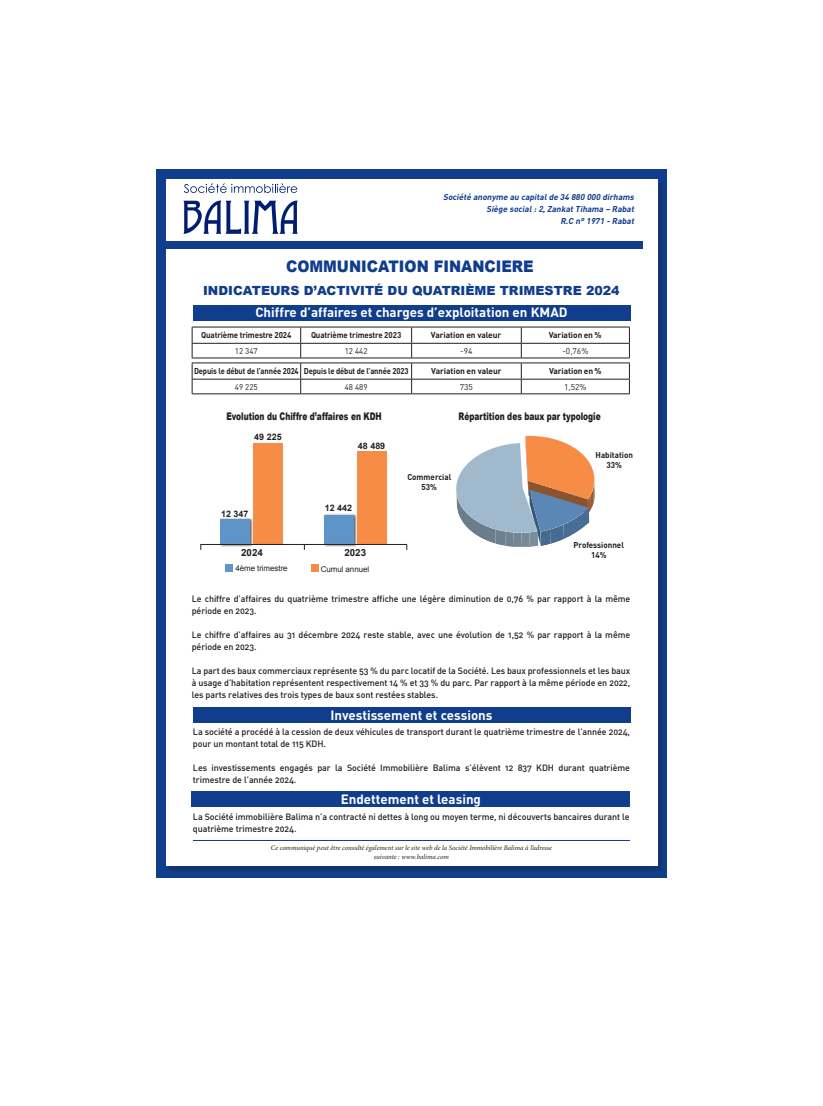
<style>
.page{position:relative;width:823px;height:1106px;background:#fff}
.page>*{position:absolute;margin:0;border:0;box-sizing:border-box;transform-origin:0 0}
.t1{font:900 16px "Arial";color:#103d8c;scale:.91 1}
.t2{font:700 13.3px "DIN";color:#fff}
.t3{font:900 12.6px "Arial";color:#103d8c}
.t4{font:900 10.5px "Arial";color:#231f20;scale:.71 1}
.t5{font:700 9.8px "Arial";color:#231f20}
.t6{font:9px/12px "DIN Medium Alternate";letter-spacing:-.01em;color:#231f20}
.t7{font:700 8.9px "Arial";color:#231f20}
.t8{font:italic 700 8.4px "DIN";color:#103d8c}
.Table_Paragraph{font:700 8.4px "DIN";letter-spacing:-.015em;color:#231f20}
.Table_Paragraph-2{font:700 8.4px "DIN";letter-spacing:-.015em;color:#231f20;scale:.9 1}
.Table_Paragraph-3{font:700 8.4px "DIN";letter-spacing:-.015em;color:#231f20;scale:.94 1}
.Table_Paragraph-4{font:700 8.4px/10.1px "DIN";letter-spacing:-.015em;color:#231f20;text-align:center;scale:.95 1}
.Table_Paragraph-5{font:8.4px "DIN";color:#231f20;scale:.95 1}
.Table_Paragraph-6{font:8.4px "DIN";color:#231f20}
.t9{font:8px "Arial";letter-spacing:-.01em;color:#231f20}
.t10{font:italic 7px "Minion Pro";letter-spacing:-.01em;color:#231f20}
</style>
<div class="page">
<div style="left:156px;top:169px;width:510px;height:708px;background:#103d8c"></div>
<div style="left:168px;top:181px;width:495px;height:691px;background:#231f20;opacity:.29"></div>
<div style="left:166px;top:179px;width:491px;height:686px;background:#fff"></div>
<svg style="left:183px;top:201px;width:114px;height:33px"></svg>
<svg style="left:184px;top:183px;width:113px;height:10px"></svg>
<div style="left:166px;top:241px;width:476px;height:8px;background:#103d8c"></div>
<div style="left:193px;top:305px;width:436px;height:16px;background:#103d8c"></div>
<div style="left:192px;top:791px;width:437px;height:16px;background:#103d8c"></div>
<div style="left:193px;top:707px;width:436px;height:16px;background:#103d8c"></div>
<hr style="left:192px;top:327px;width:108px;height:1px;background:#231f20">
<hr style="left:300px;top:327px;width:111px;height:1px;background:#231f20">
<hr style="left:411px;top:327px;width:110px;height:1px;background:#231f20">
<hr style="left:521px;top:327px;width:108px;height:1px;background:#231f20">
<svg style="left:192px;top:327px;width:1px;height:30px"></svg>
<hr style="left:192px;top:343px;width:108px;height:1px;background:#231f20">
<hr style="left:192px;top:357px;width:108px;height:1px;background:#231f20">
<svg style="left:300px;top:327px;width:1px;height:30px"></svg>
<hr style="left:300px;top:343px;width:111px;height:1px;background:#231f20">
<hr style="left:411px;top:343px;width:110px;height:1px;background:#231f20">
<hr style="left:521px;top:343px;width:108px;height:1px;background:#231f20">
<svg style="left:411px;top:327px;width:1px;height:30px"></svg>
<svg style="left:520px;top:327px;width:1px;height:30px"></svg>
<svg style="left:628px;top:327px;width:1px;height:30px"></svg>
<hr style="left:300px;top:357px;width:111px;height:1px;background:#231f20">
<hr style="left:411px;top:357px;width:110px;height:1px;background:#231f20">
<hr style="left:521px;top:357px;width:108px;height:1px;background:#231f20">
<hr style="left:192px;top:362px;width:108px;height:1px;background:#231f20">
<hr style="left:300px;top:362px;width:111px;height:1px;background:#231f20">
<hr style="left:411px;top:362px;width:110px;height:1px;background:#231f20">
<hr style="left:521px;top:362px;width:108px;height:1px;background:#231f20">
<svg style="left:192px;top:363px;width:1px;height:30px"></svg>
<hr style="left:192px;top:379px;width:108px;height:1px;background:#231f20">
<hr style="left:192px;top:393px;width:108px;height:1px;background:#231f20">
<svg style="left:300px;top:363px;width:1px;height:30px"></svg>
<hr style="left:300px;top:379px;width:111px;height:1px;background:#231f20">
<hr style="left:411px;top:379px;width:110px;height:1px;background:#231f20">
<hr style="left:521px;top:379px;width:108px;height:1px;background:#231f20">
<svg style="left:411px;top:363px;width:1px;height:30px"></svg>
<svg style="left:520px;top:363px;width:1px;height:30px"></svg>
<svg style="left:628px;top:363px;width:1px;height:30px"></svg>
<hr style="left:300px;top:393px;width:111px;height:1px;background:#231f20">
<hr style="left:411px;top:393px;width:110px;height:1px;background:#231f20">
<hr style="left:521px;top:393px;width:108px;height:1px;background:#231f20">
<hr style="left:193px;top:840px;width:436px;height:1px;background:#103d8c">
<div style="left:310px;top:564px;width:8px;height:8px;background:#f68c45"></div>
<div style="left:225px;top:564px;width:8px;height:7px;background:#5f94c9"></div>
<div style="left:253px;top:443px;width:29px;height:101px;background:#f68c45"></div>
<div style="left:357px;top:451px;width:29px;height:93px;background:#f68c45"></div>
<div style="left:219px;top:517px;width:34px;height:30px;background:#231f20;opacity:.75"></div>
<div style="left:221px;top:519px;width:29px;height:25px;background:#5f94c9"></div>
<div style="left:323px;top:513px;width:33px;height:34px;background:#231f20;opacity:.75"></div>
<div style="left:324px;top:514px;width:29px;height:30px;background:#5f94c9"></div>
<hr style="left:200px;top:544px;width:206px;height:1px;background:#231f20">
<svg style="left:456px;top:436px;width:138px;height:111px"></svg>
<p class="t8" style="left:443px;top:191px;width:194px">Société anonyme au capitalde 34 880 000 dirhams</p>
<p class="t8" style="left:486px;top:203px;width:151px">Siège social:2,ZankatTihama – Rabat</p>
<p class="t8" style="left:560px;top:215px;width:77px">R.C n° 1971 - Rabat</p>
<p class="t1" style="left:286px;top:255px;width:273px">COMMUNICATION FINANCIERE</p>
<p class="t3" style="left:203px;top:281px;width:418px">INDICATEURS D’ACTIVITÉ DU QUATRIÈME TRIMESTRE 2024</p>
<p class="t2" style="left:255px;top:304px;width:313px">Chiffre d’affaires et charges d’exploitation en KMAD</p>
<p class="Table_Paragraph-3" style="left:201px;top:329px;width:97px">Quatrième trimestre 2024</p>
<p class="Table_Paragraph-3" style="left:311px;top:329px;width:97px">Quatrième trimestre 2023</p>
<p class="Table_Paragraph" style="left:430px;top:329px;width:72px">Variation en valeur</p>
<p class="Table_Paragraph" style="left:548px;top:329px;width:54px">Variation en %</p>
<p class="Table_Paragraph-5" style="left:235px;top:346px;width:26px">12 347</p>
<p class="Table_Paragraph-5" style="left:344px;top:346px;width:26px">12 442</p>
<p class="Table_Paragraph-6" style="left:460px;top:346px;width:14px">-94</p>
<p class="Table_Paragraph-6" style="left:562px;top:346px;width:27px">-0,76%</p>
<p class="Table_Paragraph-2" style="left:194px;top:365px;width:118px">Depuis le début de l’année 2024</p>
<p class="Table_Paragraph-2" style="left:303px;top:365px;width:118px">Depuis le début de l’année 2023</p>
<p class="Table_Paragraph" style="left:431px;top:365px;width:72px">Variation en valeur</p>
<p class="Table_Paragraph" style="left:548px;top:365px;width:54px">Variation en %</p>
<p class="Table_Paragraph-5" style="left:235px;top:381px;width:26px">49 225</p>
<p class="Table_Paragraph-5" style="left:344px;top:381px;width:26px">48 489</p>
<p class="Table_Paragraph-6" style="left:459px;top:381px;width:15px">735</p>
<p class="Table_Paragraph-6" style="left:564px;top:381px;width:24px">1,52%</p>
<p class="t4" style="left:226px;top:409px;width:220px">Evolution du Chiffre d’affaires en KDH</p>
<p class="t4" style="left:458px;top:409px;width:202px">Répartition des baux par typologie</p>
<p class="t7" style="left:254px;top:431px;width:29px">49 225</p>
<p class="t7" style="left:221px;top:508px;width:29px">12 347</p>
<p class="t7" style="left:358px;top:440px;width:29px">48 489</p>
<p class="t7" style="left:324px;top:502px;width:29px">12 442</p>
<p class="t5" style="left:241px;top:546px;width:23px">2024</p>
<p class="t5" style="left:344px;top:546px;width:23px">2023</p>
<p class="t9" style="left:235px;top:563px;width:54px">4ème trimestre</p>
<p class="t9" style="left:320px;top:564px;width:50px">Cumul annuel</p>
<p class="Table_Paragraph-4" style="left:407px;top:471px;width:48px">Commercial<br>53%</p>
<p class="Table_Paragraph-4" style="left:595px;top:449px;width:41px">Habitation</p>
<p class="Table_Paragraph-4" style="left:606px;top:459px;width:18px">33%</p>
<p class="Table_Paragraph-4" style="left:573px;top:540px;width:54px">Professionnel</p>
<p class="Table_Paragraph-4" style="left:590px;top:550px;width:18px">14%</p>
<p class="t6" style="left:192px;top:592px;width:440px">Le chiffre d’affaires du quatrième trimestre affiche une légère diminution de 0,76 % par rapport à la même période en 2023.</p>
<p class="t6" style="left:192px;top:628px;width:440px">Le chiffre d’affaires au 31 décembre 2024 reste stable, avec une évolution de 1,52 % par rapport à la même période en 2023.</p>
<p class="t6" style="left:192px;top:664px;width:440px;text-align:justify">La part des baux commerciaux représente 53 % du parc locatif de la Société. Les baux professionnels et les baux à usage d’habitation représentent respectivement 14 % et 33 % du parc. Par rapport à la même période en 2022, les parts relatives des trois types de baux sont restées stables.</p>
<p class="t2" style="left:330px;top:706px;width:164px">Investissement et cessions</p>
<p class="t6" style="left:193px;top:725px;width:438px">La société a procédé à la cession de deux véhicules de transport durant le quatrième trimestre de l’année 2024, pour un montant total de 115 KDH.</p>
<p class="t6" style="left:193px;top:761px;width:438px">Les investissements engagés par la Société Immobilière Balima s’élèvent 12 837 KDH durant quatrième trimestre de l’année 2024.</p>
<p class="t2" style="left:340px;top:790px;width:142px">Endettement et leasing</p>
<p class="t6" style="left:193px;top:810px;width:438px">La Société immobilière Balima n’a contracté ni dettes à long ou moyen terme, ni découverts bancaires durant le</p>
<p class="t6" style="left:193px;top:822px;width:105px">quatrième trimestre 2024.</p>
<p class="t10" style="left:271px;top:843px;width:282px">Ce communiqué peut être consulté également sur le site web de la Société Immobilière Balima à l’adresse</p>
<p class="t10" style="left:374px;top:851px;width:76px">suivante : www.balima.com</p>
</div>
